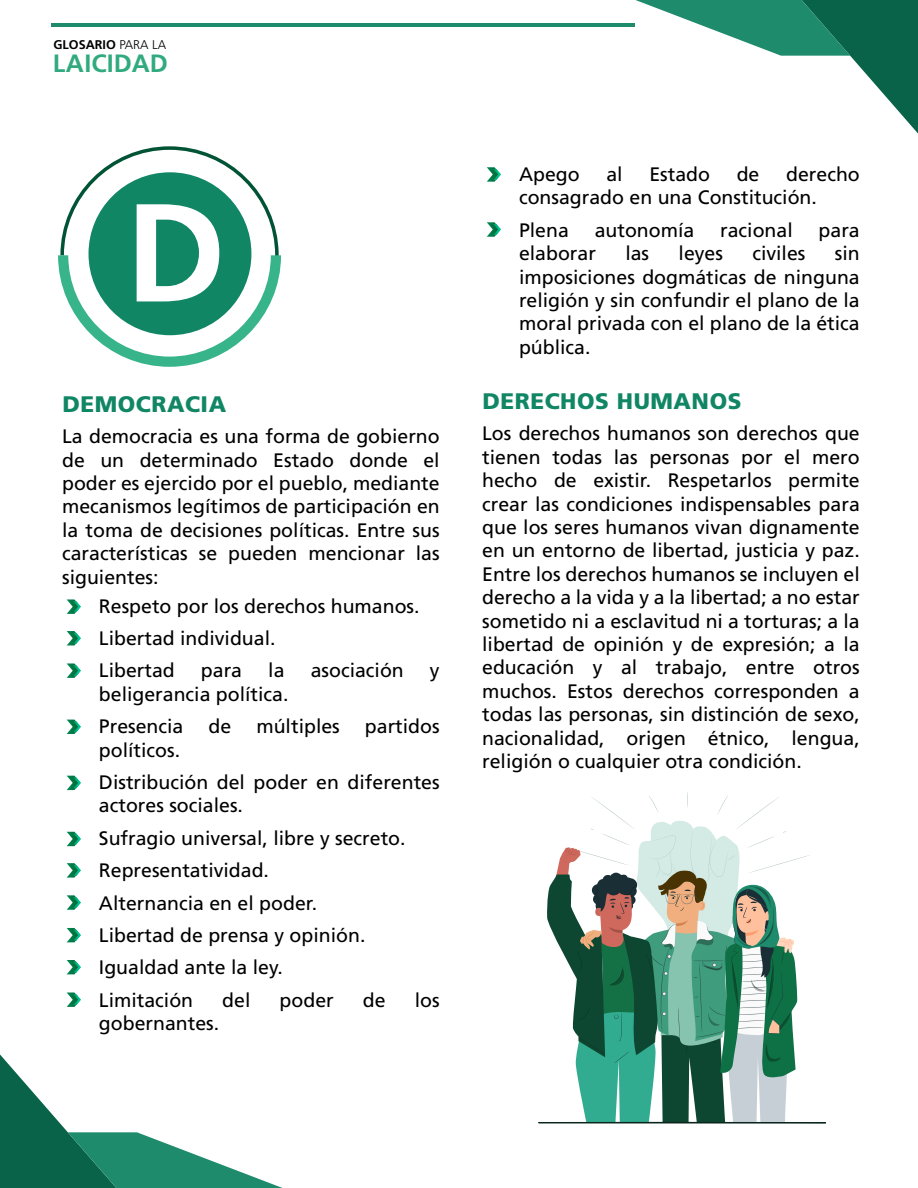
<style>
.page{position:relative;width:918px;height:1188px;background:#fff}
.page>*{position:absolute;margin:0;border:0;box-sizing:border-box;transform-origin:0 0}
.t1{font:700 139.2px "Frutiger LT Std";color:#fff}
.t2{font:700 25.05px "Frutiger LT Std";color:#31aa80}
.t3{font:900 22.5px "Frutiger LT Std";letter-spacing:.025em;color:#108665}
.t4{font:19.5px/23.4px "Frutiger LT Std";color:#000}
.t5{font:700 12.6px "Frutiger LT Std";color:#000}
.s1{font-weight:300}
</style>
<div class="page">
<svg style="left:0;top:1054px;width:283px;height:134px"></svg>
<hr style="left:51px;top:23px;width:583px;height:3px;background:#1e8b6c">
<svg style="left:58px;top:146px;width:223px;height:221px"></svg>
<svg style="left:635px;top:0;width:283px;height:134px"></svg>
<svg style="left:67px;top:599px;width:14px;height:15px"></svg>
<svg style="left:67px;top:631px;width:14px;height:14px"></svg>
<svg style="left:67px;top:663px;width:14px;height:15px"></svg>
<svg style="left:67px;top:720px;width:14px;height:14px"></svg>
<svg style="left:67px;top:776px;width:14px;height:14px"></svg>
<svg style="left:67px;top:832px;width:14px;height:14px"></svg>
<svg style="left:67px;top:863px;width:14px;height:15px"></svg>
<svg style="left:67px;top:895px;width:14px;height:15px"></svg>
<svg style="left:67px;top:928px;width:14px;height:14px"></svg>
<svg style="left:67px;top:960px;width:14px;height:14px"></svg>
<svg style="left:67px;top:993px;width:14px;height:14px"></svg>
<svg style="left:487px;top:167px;width:14px;height:15px"></svg>
<svg style="left:487px;top:222px;width:14px;height:15px"></svg>
<svg style="left:538px;top:792px;width:288px;height:332px"></svg>
<p class="t5" style="left:54px;top:37px;width:114px">GLOSARIO <span class="s1">PARA LA</span></p>
<p class="t2" style="left:53px;top:49px;width:117px">LAICIDAD</p>
<h1 class="t1" style="left:125px;top:171px;width:102px">D</h1>
<p class="t3" style="left:62px;top:390px;width:165px">DEMOCRACIA</p>
<p class="t4" style="left:62px;top:425px;width:379px;text-align:justify">La democracia es una forma de gobierno de un determinado Estado donde el poder es ejercido por el pueblo, mediante mecanismos legítimos de participación en la toma de decisiones políticas. Entre sus características se pueden mencionar las siguientes:</p>
<p class="t4" style="left:99px;top:590px;width:322px;line-height:32.4px">Respeto por los derechos humanos.<br>Libertad individual.<br>Libertad</p>
<p class="t4" style="left:201px;top:659px;width:43px">para</p>
<p class="t4" style="left:268px;top:659px;width:18px">la</p>
<p class="t4" style="left:311px;top:659px;width:95px">asociación</p>
<p class="t4" style="left:430px;top:659px;width:11px">y</p>
<p class="t4" style="left:99px;top:678px;width:191px;line-height:32.4px">beligerancia política.<br>Presencia</p>
<p class="t4" style="left:209px;top:715px;width:24px">de</p>
<p class="t4" style="left:256px;top:715px;width:85px">múltiples</p>
<p class="t4" style="left:365px;top:715px;width:76px">partidos</p>
<p class="t4" style="left:99px;top:734px;width:342px;line-height:32.4px">políticos.<br>Distribución del poder en diferentes</p>
<p class="t4" style="left:99px;top:790px;width:308px;line-height:32.4px">actores sociales.<br>Sufragio universal, libre y secreto.<br>Representatividad.<br>Alternancia en el poder.<br>Libertad de prensa y opinión.<br>Igualdad ante la ley.<br>Limitación</p>
<p class="t4" style="left:222px;top:988px;width:30px">del</p>
<p class="t4" style="left:280px;top:988px;width:56px">poder</p>
<p class="t4" style="left:363px;top:988px;width:24px">de</p>
<p class="t4" style="left:415px;top:988px;width:26px">los</p>
<p class="t4" style="left:99px;top:1012px;width:122px">gobernantes.</p>
<p class="t4" style="left:519px;top:163px;width:62px">Apego</p>
<p class="t4" style="left:606px;top:163px;width:18px">al</p>
<p class="t4" style="left:649px;top:163px;width:62px">Estado</p>
<p class="t4" style="left:737px;top:163px;width:24px">de</p>
<p class="t4" style="left:519px;top:163px;width:342px;text-indent:267px">derecho consagrado en una Constitución.</p>
<p class="t4" style="left:519px;top:218px;width:51px">Plena</p>
<p class="t4" style="left:595px;top:218px;width:101px">autonomía</p>
<p class="t4" style="left:720px;top:218px;width:74px">racional</p>
<p class="t4" style="left:819px;top:218px;width:43px">para</p>
<p class="t4" style="left:519px;top:242px;width:78px">elaborar</p>
<p class="t4" style="left:625px;top:242px;width:25px">las</p>
<p class="t4" style="left:679px;top:242px;width:46px">leyes</p>
<p class="t4" style="left:752px;top:242px;width:55px">civiles</p>
<p class="t4" style="left:519px;top:242px;width:342px;text-align:justify;text-indent:316px">sin imposiciones dogmáticas de ninguna religión y sin confundir el plano de la moral privada con el plano de la ética pública.</p>
<p class="t3" style="left:482px;top:387px;width:261px">DERECHOS HUMANOS</p>
<p class="t4" style="left:482px;top:422px;width:379px;text-align:justify">Los derechos humanos son derechos que tienen todas las personas por el mero hecho de existir. Respetarlos permite crear las condiciones indispensables para que los seres humanos vivan dignamente en un entorno de libertad, justicia y paz.<br>Entre los derechos humanos se incluyen el derecho a la vida y a la libertad; a no estar sometido ni a esclavitud ni a torturas; a la libertad de opinión y de expresión; a la educación y al trabajo, entre otros muchos. Estos derechos corresponden a todas las personas, sin distinción de sexo, nacionalidad, origen étnico, lengua, religión o cualquier otra condición.</p>
</div>
